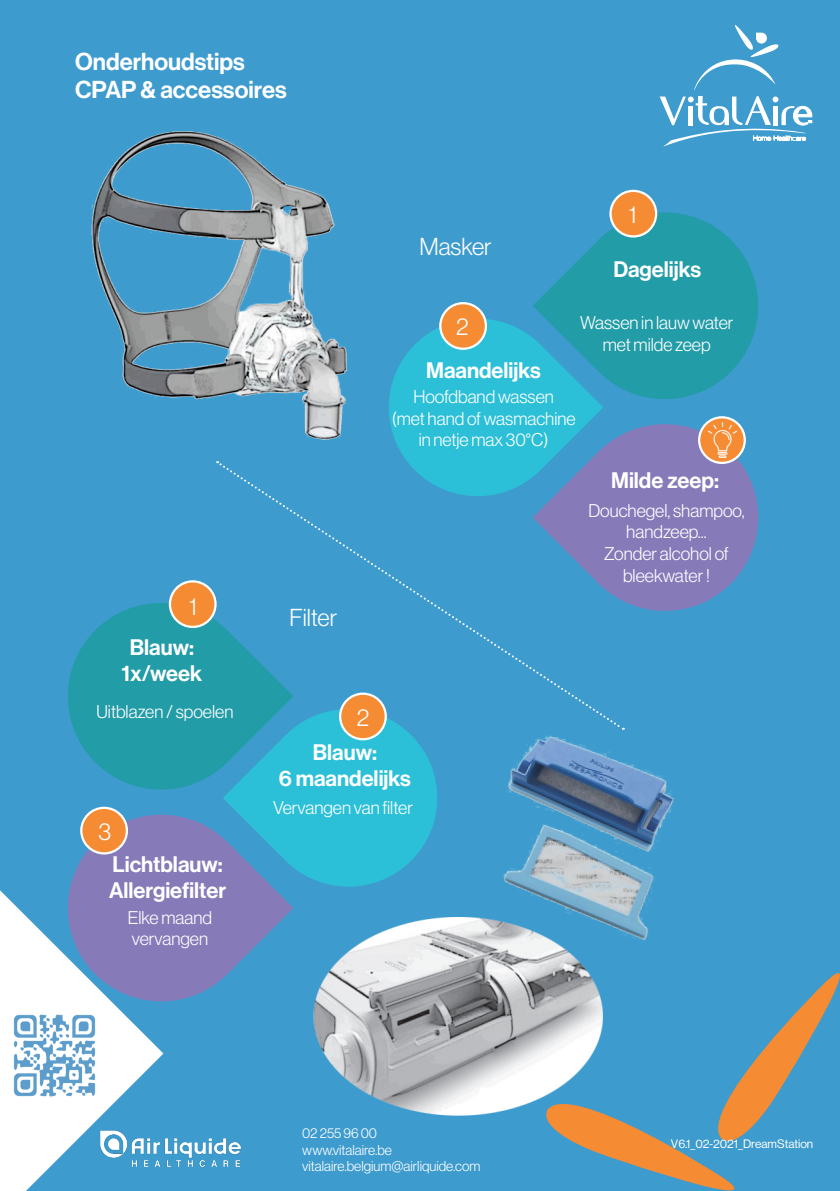
<style>
.page{position:relative;width:840px;height:1191px;background:#fff}
.page>*{position:absolute;margin:0;border:0;box-sizing:border-box;transform-origin:0 0}
.t1{font:24px "N Haas Grotesk DS Pro 65 Md";color:#fff}
.t2{font:24px "N Haas Grotesk DS Pro 45 Lt";color:#fff}
.t3{font:22px "N Haas Grotesk DS Pro 65 Md";color:#fff}
.t4{font:18px/21.6px "N Haas Grotesk DS Pro 45 Lt";color:#fff;text-align:center}
.t5{font:14px "N Haas Grotesk DS Pro 45 Lt";color:#fff}
.t6{font:12px "N Haas Grotesk DS Pro 55 Rg";color:#fff}
</style>
<div class="page">
<div style="left:0;top:0;width:839px;height:1191px;background:#3d9bce"></div>
<svg style="left:0;top:890px;width:163px;height:301px;fill:#fff"></svg>
<svg style="left:525px;top:332px;width:77px;height:129px"></svg>
<svg style="left:532px;top:415px;width:227px;height:196px;fill:#877ab9"></svg>
<svg style="left:532px;top:204px;width:226px;height:204px;fill:#229ca7"></svg>
<svg style="left:698px;top:417px;width:46px;height:46px"></svg>
<div style="left:697px;top:416px;width:48px;height:48px;border:2px solid #fff;border-radius:50%"></div>
<div style="left:609px;top:190px;width:47px;height:47px;background:#f58b32;border-radius:50%"></div>
<div style="left:609px;top:190px;width:48px;height:47px;border:2px solid #fff;border-radius:50%"></div>
<svg style="left:223px;top:730px;width:214px;height:157px;background:#2dbbd5"></svg>
<svg style="left:59px;top:805px;width:234px;height:205px;fill:#877ab9"></svg>
<svg style="left:68px;top:594px;width:225px;height:204px;fill:#229ca7"></svg>
<svg style="left:339px;top:693px;width:47px;height:46px"></svg>
<div style="left:339px;top:692px;width:47px;height:48px;border:2px solid #fff;border-radius:50%"></div>
<div style="left:81px;top:807px;width:46px;height:47px;background:#f58b32;border-radius:50%"></div>
<div style="left:80px;top:806px;width:48px;height:48px;border:2px solid #fff;border-radius:50%"></div>
<div style="left:169px;top:581px;width:47px;height:46px;background:#f58b32;border-radius:50%"></div>
<div style="left:169px;top:580px;width:47px;height:48px;border:2px solid #fff;border-radius:50%"></div>
<svg style="left:550px;top:973px;width:289px;height:218px"></svg>
<svg style="left:217px;top:461px;width:406px;height:269px"></svg>
<img style="left:1px;top:1002px;width:106px;height:106px">
<svg style="left:659px;top:25px;width:152px;height:122px"></svg>
<img style="left:704px;top:423px;width:34px;height:34px">
<img style="left:91px;top:131px;width:434px;height:357px">
<img style="left:444px;top:693px;width:230px;height:248px">
<img style="left:313px;top:917px;width:329px;height:207px">
<img style="left:85px;top:1121px;width:156px;height:60px">
<p class="t1" style="left:75px;top:47px;width:171px">Onderhoudstips</p>
<p class="t1" style="left:75px;top:76px;width:213px">CPAP &amp; accessoires</p>
<p class="t2" style="left:189px;top:593px;width:9px">1</p>
<p class="t3" style="left:130px;top:634px;width:66px">Blauw:</p>
<p class="t3" style="left:121px;top:661px;width:82px">1x/week</p>
<p class="t4" style="left:96px;top:700px;width:138px">Uitblazen / spoelen</p>
<p class="t2" style="left:289px;top:604px;width:49px">Filter</p>
<p class="t2" style="left:419px;top:233px;width:74px">Masker</p>
<p class="t2" style="left:456px;top:313px;width:14px">2</p>
<p class="t2" style="left:628px;top:201px;width:9px">1</p>
<p class="t3" style="left:613px;top:256px;width:89px">Dagelijks</p>
<p class="t4" style="left:579px;top:312px;width:155px">Wassen in lauw water met milde zeep</p>
<p class="t3" style="left:426px;top:357px;width:116px">Maandelijks</p>
<p class="t4" style="left:413px;top:386px;width:142px">Hoofdband wassen</p>
<p class="t4" style="left:391px;top:407px;width:185px">(met hand of wasmachine in netje max 30°C)</p>
<p class="t3" style="left:610px;top:467px;width:109px">Milde zeep:</p>
<p class="t4" style="left:588px;top:499px;width:158px">Douchegel, shampoo, handzeep...</p>
<p class="t4" style="left:603px;top:543px;width:126px">Zonder alcohol of</p>
<p class="t4" style="left:622px;top:564px;width:88px">bleekwater !</p>
<p class="t2" style="left:357px;top:703px;width:14px">2</p>
<p class="t3" style="left:312px;top:739px;width:66px">Blauw:</p>
<p class="t3" style="left:279px;top:766px;width:133px">6 maandelijks</p>
<p class="t2" style="left:98px;top:818px;width:14px">3</p>
<p class="t3" style="left:112px;top:851px;width:112px">Lichtblauw:</p>
<p class="t3" style="left:109px;top:878px;width:118px">Allergiefilter</p>
<p class="t4" style="left:128px;top:906px;width:86px;text-align:left">Elke maand vervangen</p>
<p class="t4" style="left:273px;top:796px;width:141px">Vervangen van filter</p>
<p class="t5" style="left:302px;top:1125px;width:76px">02 255 96 00</p>
<p class="t5" style="left:302px;top:1141px;width:91px">www.vitalaire.be</p>
<p class="t5" style="left:302px;top:1158px;width:179px">vitalaire.belgium@airliquide.com</p>
<p class="t6" style="left:670px;top:1137px;width:144px">V6.1_02-2021_DreamStation</p>
</div>
